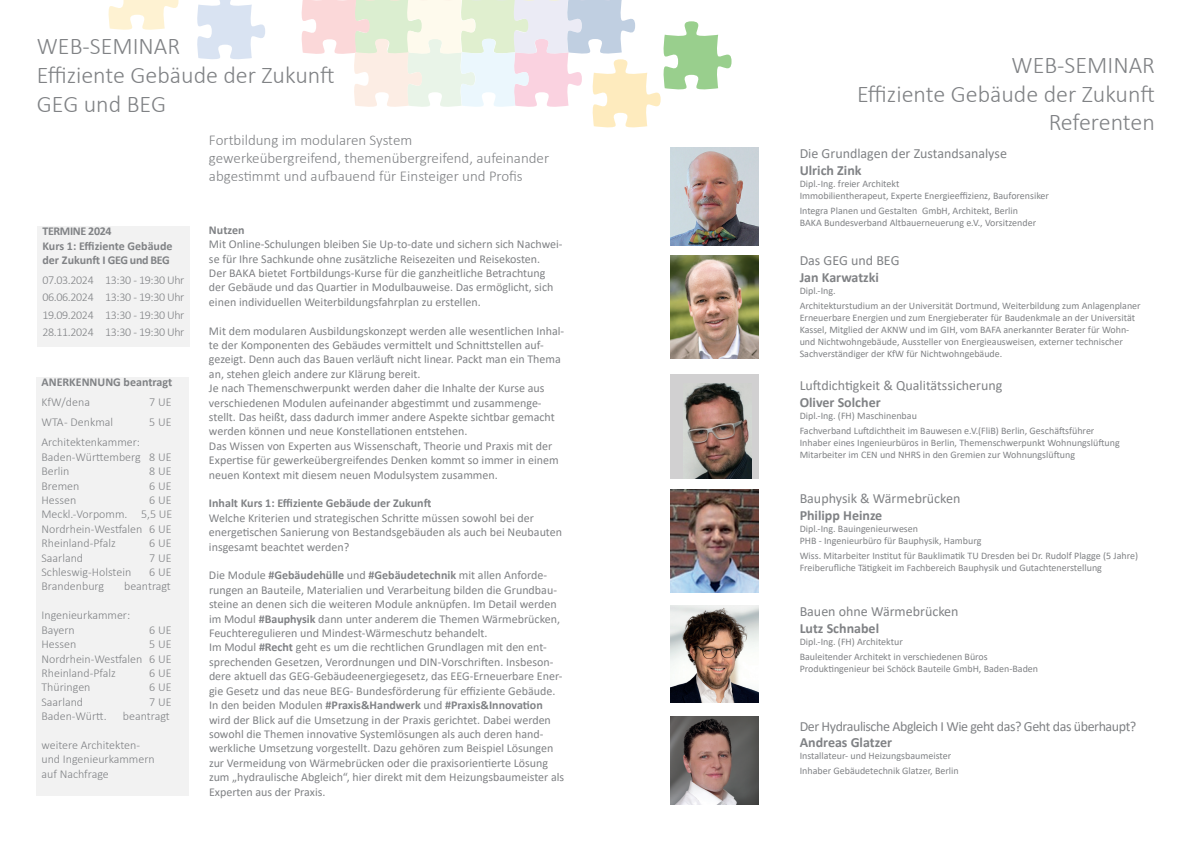
<style>
.page{position:relative;width:1191px;height:861px;background:#fff}
.page>*{position:absolute;margin:0;border:0;box-sizing:border-box;transform-origin:0 0}
.t1{font:300 24px/28.8px "Calibri";color:#808285}
.t2{font:300 15px/18px "Calibri";color:#808285}
.t3{font:14px "Calibri";color:#808285}
.t4{font:700 14px "Calibri";color:#808285}
.t5{font:14px "Calibri";letter-spacing:-.03em;color:#808285}
.t6{font:12px/14.4px "Calibri";color:#808285}
.t7{font:300 12px/14.4px "Calibri";color:#808285}
.t8{font:700 12px/14.4px "Calibri";color:#808285}
.t9{font:10px/12px "Calibri";color:#808285}
.s1{font-weight:700}
</style>
<div class="page">
<svg style="left:197px;top:0;width:68px;height:59px"></svg>
<svg style="left:109px;top:0;width:69px;height:30px"></svg>
<div style="left:36px;top:377px;width:152px;height:418px;background:#f2f2f2"></div>
<div style="left:37px;top:226px;width:152px;height:121px;background:#f2f2f2"></div>
<img style="left:670px;top:489px;width:89px;height:103px">
<div style="left:670px;top:373px;width:89px;height:105px;background:#d1d0d1"></div>
<img style="left:684px;top:384px;width:67px;height:94px">
<img style="left:671px;top:716px;width:88px;height:88px">
<img style="left:670px;top:605px;width:89px;height:97px">
<img style="left:670px;top:147px;width:89px;height:98px">
<img style="left:670px;top:255px;width:89px;height:103px">
<svg style="left:302px;top:0;width:429px;height:127px"></svg>
<h1 class="t1" style="left:37px;top:31px;width:299px">WEB-SEMINAR<br>Effiziente Gebäude der Zukunft<br>GEG und BEG</h1>
<p class="t2" style="left:209px;top:131px;width:342px">Fortbildung im modularen System<br>gewerkeübergreifend, themenübergreifend, aufeinander abgestimmt und aufbauend für Einsteiger und Profis</p>
<p class="t8" style="left:42px;top:224px;width:132px">TERMINE 2024<br>Kurs 1: Effiziente Gebäude der Zukunft I GEG und BEG</p>
<p class="t7" style="left:42px;top:271px;width:143px;line-height:17.2px;text-align:justify">07.03.2024 13:30 - 19:30 Uhr 06.06.2024 13:30 - 19:30 Uhr 19.09.2024 13:30 - 19:30 Uhr 28.11.2024 13:30 - 19:30 Uhr</p>
<p class="t8" style="left:41px;top:375px;width:132px">ANERKENNUNG beantragt</p>
<p class="t7" style="left:41px;top:395px;width:50px">KfW/dena</p>
<p class="t7" style="left:149px;top:395px;width:24px">7 UE</p>
<p class="t7" style="left:41px;top:415px;width:73px">WTA - Denkmal</p>
<p class="t7" style="left:149px;top:415px;width:24px">5 UE</p>
<p class="t7" style="left:41px;top:435px;width:132px">Architektenkammer:<br>Baden-Württemberg 8 UE<br>Berlin</p>
<p class="t7" style="left:149px;top:464px;width:24px">8 UE</p>
<p class="t7" style="left:41px;top:478px;width:39px">Bremen</p>
<p class="t7" style="left:149px;top:478px;width:24px">6 UE</p>
<p class="t7" style="left:41px;top:493px;width:36px">Hessen</p>
<p class="t7" style="left:41px;top:493px;width:132px;text-align:justify;text-indent:108px">6 UE Meckl.-Vorpomm. 5,5 UE Nordrhein-Westfalen 6 UE Rheinland-Pfalz</p>
<p class="t7" style="left:149px;top:536px;width:24px">6 UE</p>
<p class="t7" style="left:41px;top:550px;width:43px">Saarland</p>
<p class="t7" style="left:149px;top:550px;width:24px">7 UE</p>
<p class="t7" style="left:41px;top:565px;width:91px">Schleswig-Holstein</p>
<p class="t7" style="left:149px;top:565px;width:24px">6 UE</p>
<p class="t7" style="left:41px;top:579px;width:64px">Brandenburg</p>
<p class="t7" style="left:124px;top:579px;width:48px">beantragt</p>
<p class="t7" style="left:41px;top:608px;width:90px">Ingenieurkammer:<br>Bayern</p>
<p class="t7" style="left:149px;top:622px;width:24px">6 UE</p>
<p class="t7" style="left:41px;top:637px;width:36px">Hessen</p>
<p class="t7" style="left:41px;top:637px;width:132px;text-align:justify;text-indent:108px">5 UE Nordrhein-Westfalen 6 UE Rheinland-Pfalz</p>
<p class="t7" style="left:149px;top:665px;width:24px">6 UE</p>
<p class="t7" style="left:41px;top:680px;width:50px">Thüringen</p>
<p class="t7" style="left:149px;top:680px;width:24px">6 UE</p>
<p class="t7" style="left:41px;top:694px;width:43px">Saarland</p>
<p class="t7" style="left:149px;top:694px;width:24px">7 UE</p>
<p class="t7" style="left:41px;top:709px;width:67px">Baden-Württ.</p>
<p class="t7" style="left:123px;top:709px;width:48px">beantragt</p>
<p class="t7" style="left:41px;top:737px;width:115px">weitere Architekten&shy;und Ingenieurkammern auf Nachfrage</p>
<p class="t8" style="left:209px;top:222px;width:37px">Nutzen</p>
<p class="t6" style="left:209px;top:237px;width:355px">Mit Online-Schulungen bleiben Sie Up-to-date und sichern sich Nachwei&shy;se für Ihre Sachkunde ohne zusätzliche Reisezeiten und Reisekosten.<br>Der BAKA bietet Fortbildungs-Kurse für die ganzheitliche Betrachtung der Gebäude und das Quartier in Modulbauweise. Das ermöglicht, sich einen individuellen Weiterbildungsfahrplan zu erstellen.</p>
<p class="t6" style="left:209px;top:323px;width:357px">Mit dem modularen Ausbildungskonzept werden alle wesentlichen Inhal&shy;te der Komponenten des Gebäudes vermittelt und Schnittstellen auf&shy;gezeigt. Denn auch das Bauen verläuft nicht linear. Packt man ein Thema an, stehen gleich andere zur Klärung bereit.<br>Je nach Themenschwerpunkt werden daher die Inhalte der Kurse aus verschiedenen Modulen aufeinander abgestimmt und zusammenge&shy;stellt. Das heißt, dass dadurch immer andere Aspekte sichtbar gemacht werden können und neue Konstellationen entstehen.<br>Das Wissen von Experten aus Wissenschaft, Theorie und Praxis mit der Expertise für gewerkeübergreifendes Denken kommt so immer in einem neuen Kontext mit diesem neuen Modulsystem zusammen.</p>
<p class="t8" style="left:209px;top:496px;width:224px">Inhalt Kurs 1: Effiziente Gebäude der Zukunft</p>
<p class="t6" style="left:209px;top:510px;width:355px">Welche Kriterien und strategischen Schritte müssen sowohl bei der energetischen Sanierung von Bestandsgebäuden als auch bei Neubauten insgesamt beachtet werden?</p>
<p class="t6" style="left:209px;top:568px;width:357px">Die Module <span class="s1">#Gebäudehülle</span> und <span class="s1">#Gebäudetechnik</span> mit allen Anforde&shy;rungen an Bauteile, Materialien und Verarbeitung bilden die Grundbau&shy;steine an denen sich die weiteren Module anknüpfen. Im Detail werden im Modul <span class="s1">#Bauphysik</span> dann unter anderem die Themen Wärmebrücken, Feuchteregulieren und Mindest-Wärmeschutz behandelt.<br>Im Modul <span class="s1">#Recht</span> geht es um die rechtlichen Grundlagen mit den ent&shy;sprechenden Gesetzen, Verordnungen und DIN-Vorschriften. Insbeson&shy;dere aktuell das GEG-Gebäudeenergiegesetz, das EEG-Erneuerbare Ener&shy;gie Gesetz und das neue BEG- Bundesförderung für effiziente Gebäude.<br>In den beiden Modulen <span class="s1">#Praxis&amp;Handwerk</span> und <span class="s1">#Praxis&amp;Innovation </span>wird der Blick auf die Umsetzung in der Praxis gerichtet. Dabei werden sowohl die Themen innovative Systemlösungen als auch deren hand&shy;werkliche Umsetzung vorgestellt. Dazu gehören zum Beispiel Lösungen zur Vermeidung von Wärmebrücken oder die praxisorientierte Lösung zum „hydraulische Abgleich“, hier direkt mit dem Heizungsbaumeister als Experten aus der Praxis.</p>
<h1 class="t1" style="left:857px;top:50px;width:299px;text-align:right">WEB-SEMINAR<br>Effiziente Gebäude der Zukunft<br>Referenten</h1>
<p class="t3" style="left:799px;top:143px;width:209px">Die Grundlagen der Zustandsanalyse</p>
<p class="t4" style="left:799px;top:160px;width:63px">Ulrich Zink</p>
<p class="t9" style="left:799px;top:177px;width:251px">Dipl.-Ing. freier Architekt<br>Immobilientherapeut, Experte Energieeffizienz, Bauforensiker</p>
<p class="t9" style="left:799px;top:204px;width:238px">Integra Planen und Gestalten GmbH, Architekt, Berlin<br>BAKA Bundesverband Altbauerneuerung e.V., Vorsitzender</p>
<p class="t3" style="left:799px;top:250px;width:101px">Das GEG und BEG</p>
<p class="t4" style="left:799px;top:267px;width:81px">Jan Karwatzki</p>
<p class="t9" style="left:799px;top:283px;width:342px;line-height:14.8px">Dipl.-Ing.<br>Architekturstudium an der Universität Dortmund, Weiterbildung zum Anlagenplaner</p>
<p class="t9" style="left:799px;top:311px;width:337px">Erneuerbare Energien und zum Energieberater für Baudenkmale an der Universität Kassel, Mitglied der AKNW und im GIH, vom BAFA anerkannter Berater für Wohn&shy;und Nichtwohngebäude, Aussteller von Energieausweisen, externer technischer Sachverständiger der KfW für Nichtwohngebäude.</p>
<p class="t3" style="left:799px;top:376px;width:204px">Luftdichtigkeit &amp; Qualitätssicherung</p>
<p class="t4" style="left:799px;top:392px;width:82px">Oliver Solcher</p>
<p class="t9" style="left:799px;top:408px;width:296px;line-height:14.8px">Dipl.-Ing. (FH) Maschinenbau<br>Fachverband Luftdichtheit im Bauwesen e.V.(FliB) Berlin, Geschäftsführer</p>
<p class="t9" style="left:799px;top:436px;width:322px">Inhaber eines Ingenieurbüros in Berlin, Themenschwerpunkt Wohnungslüftung<br>Mitarbeiter im CEN und NHRS in den Gremien zur Wohnungslüftung</p>
<p class="t3" style="left:799px;top:488px;width:162px">Bauphysik &amp; Wärmebrücken</p>
<p class="t4" style="left:799px;top:505px;width:84px">Philipp Heinze</p>
<p class="t9" style="left:799px;top:522px;width:183px">Dipl.-Ing. Bauingenieurwesen<br>PHB - Ingenieurbüro für Bauphysik, Hamburg</p>
<p class="t9" style="left:799px;top:549px;width:340px">Wiss. Mitarbeiter Institut für Bauklimatik TU Dresden bei Dr. Rudolf Plagge (5 Jahre)<br>Freiberufliche Tätigkeit im Fachbereich Bauphysik und Gutachtenerstellung</p>
<p class="t3" style="left:799px;top:601px;width:160px">Bauen ohne Wärmebrücken</p>
<p class="t4" style="left:799px;top:618px;width:81px">Lutz Schnabel</p>
<p class="t9" style="left:799px;top:633px;width:190px;line-height:14.8px">Dipl.-Ing. (FH) Architektur<br>Bauleitender Architekt in verschiedenen Büros</p>
<p class="t9" style="left:799px;top:662px;width:240px">Produktingenieur bei Schöck Bauteile GmbH, Baden-Baden</p>
<p class="t5" style="left:799px;top:716px;width:338px">Der Hydraulische Abgleich I Wie geht das? Geht das überhaupt?</p>
<p class="t4" style="left:799px;top:732px;width:94px">Andreas Glatzer</p>
<p class="t9" style="left:799px;top:748px;width:161px;line-height:14.8px">Installateur- und Heizungsbaumeister<br>Inhaber Gebäudetechnik Glatzer, Berlin</p>
</div>
